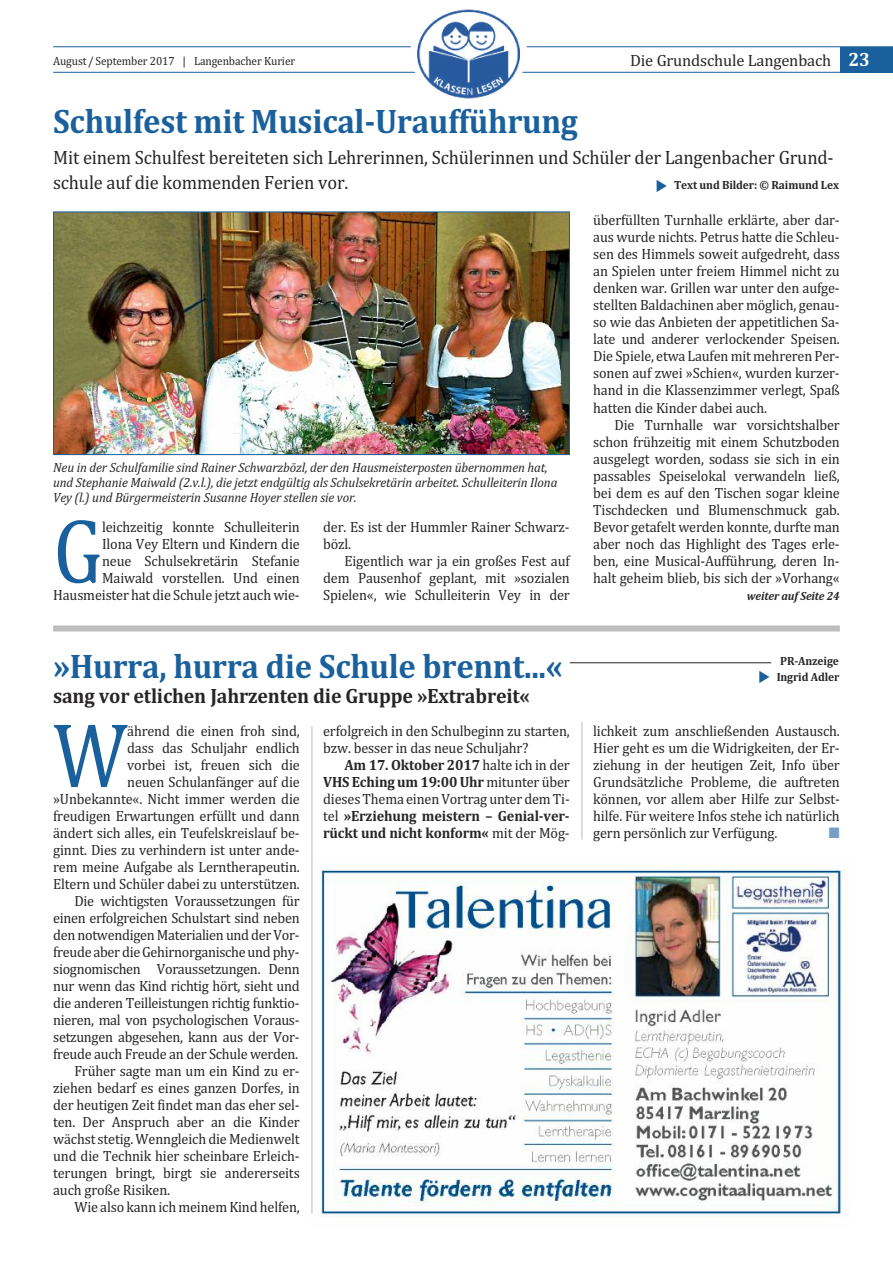
<style>
.page{position:relative;width:893px;height:1263px;background:#fff}
.page>*{position:absolute;margin:0;border:0;box-sizing:border-box;transform-origin:0 0}
.t1{font:92.7px "Cambria";color:#19609c;scale:.87 1}
.t2{font:700 34.5px "Cambria";letter-spacing:-.01em;color:#19609c;scale:.95 1}
.t3{font:700 21px "Cambria";letter-spacing:-.01em;color:#272526;scale:.95 1}
.t4{font:19.5px/25.5px "Cambria";letter-spacing:-.01em;color:#272526;scale:.95 1}
.t5{font:16.5px "Cambria";letter-spacing:-.01em;color:#272526}
.t6{font:15px/17px "Cambria";letter-spacing:-.01em;color:#272526;text-align:justify;scale:.95 1}
.t7{font:700 15px/17px "Cambria";letter-spacing:-.01em;color:#272526;text-align:justify;scale:.95 1}
.t8{font:15px "Zapf Dingbats ITC";color:#759fc4;scale:.95 1}
.t9{font:italic 13.5px/15px "Cambria";letter-spacing:-.01em;color:#272526;scale:.95 1}
.t10{font:700 12px/15.6px "Cambria";letter-spacing:-.01em;color:#272526;scale:.95 1}
.t11{font:12px "Cambria";letter-spacing:-.01em;color:#272526;scale:.95 1}
.t12{font:italic 700 12px "Cambria";letter-spacing:-.01em;color:#272526;scale:.95 1}
.s1{font-weight:700;font-size:19.5px;color:#fff}
.s2{font-weight:400}
</style>
<div class="page">
<hr style="left:53px;top:46px;width:840px;height:1px;background:#19609c">
<hr style="left:53px;top:72px;width:840px;height:1px;background:#19609c">
<div style="left:840px;top:47px;width:53px;height:25px;background:#19609c"></div>
<img style="left:413px;top:9px;width:111px;height:90px">
<div style="left:53px;top:625px;width:787px;height:6px;background:#bebebe"></div>
<hr style="left:582px;top:722px;width:1px;height:117px;background:#bebebe">
<img style="left:311px;top:856px;width:535px;height:361px">
<hr style="left:312px;top:726px;width:1px;height:487px;background:#bebebe">
<img style="left:55px;top:214px;width:513px;height:239px">
<div style="left:53px;top:212px;width:517px;height:243px;border:1px solid #19609c"></div>
<hr style="left:570px;top:662px;width:201px;height:1px;background:#272526">
<p class="t11" style="left:53px;top:53px;width:256px">August / September 2017 | Langenbacher Kurier</p>
<p class="t5" style="left:630px;top:50px;width:241px">Die Grundschule Langenbach <span class="s1">23</span></p>
<h2 class="t2" style="left:53px;top:101px;width:554px">Schulfest mit Musical-Uraufführung</h2>
<h3 class="t4" style="left:53px;top:144px;width:823px">mit einem Schulfest bereiteten sich Lehrerinnen, Schülerinnen und Schüler der Langenbacher Grund&shy;schule auf die kommenden ferien vor.</h3>
<p class="t10" style="left:674px;top:177px;width:175px">Text und Bilder: © Raimund Lex</p>
<p class="t9" style="left:53px;top:460px;width:532px">Neu in der Schulfamilie sind Rainer Schwarzbözl, der den Hausmeisterposten übernommen hat, und Stephanie Maiwald (2.v.l.), die jetzt endgültig als Schulsekretärin arbeitet. Schulleiterin Ilona<br>Vey (l.) und Bürgermeisterin Susanne Hoyer stellen sie vor.</p>
<h1 class="t1" style="left:53px;top:496px;width:58px">G</h1>
<p class="t6" style="left:53px;top:518px;width:261px;text-align:right">leichzeitig konnte Schulleiterin<br>ilona Vey eltern und Kindern die<br>neue Schulsekretärin Stefanie maiwald vorstellen. und einen Hausmeister hat die Schule jetzt auch wie-</p>
<p class="t6" style="left:323px;top:518px;width:261px">der. es ist der Hummler Rainer Schwarz&shy;bözl.</p>
<p class="t6" style="left:323px;top:552px;width:262px;text-indent:21px">eigentlich war ja ein großes fest auf dem Pausenhof geplant, mit »sozialen Spielen«, wie Schulleiterin Vey in der</p>
<h2 class="t2" style="left:53px;top:646px;width:538px">»Hurra, hurra die Schule brennt...«</h2>
<h3 class="t3" style="left:53px;top:684px;width:503px">sang vor etlichen Jahrzenten die Gruppe »Extrabreit«</h3>
<h1 class="t1" style="left:53px;top:700px;width:87px">W</h1>
<p class="t6" style="left:127px;top:722px;width:183px">ährend die einen froh sind,</p>
<p class="t6" style="left:127px;top:739px;width:183px">dass das Schuljahr endlich</p>
<p class="t6" style="left:127px;top:756px;width:183px">vorbei ist, freuen sich die</p>
<p class="t6" style="left:127px;top:773px;width:183px">neuen Schulanfänger auf die</p>
<p class="t6" style="left:53px;top:790px;width:261px">»unbekannte«. Nicht immer werden die</p>
<p class="t6" style="left:53px;top:807px;width:261px">freudigen erwartungen erfüllt und dann</p>
<p class="t6" style="left:53px;top:824px;width:261px">ändert sich alles, ein teufelskreislauf be-</p>
<p class="t6" style="left:53px;top:841px;width:261px">ginnt. Dies zu verhindern ist unter ande-</p>
<p class="t6" style="left:53px;top:858px;width:261px">rem meine Aufgabe als Lerntherapeutin.</p>
<p class="t6" style="left:53px;top:875px;width:261px">eltern und Schüler dabei zu unterstützen.</p>
<p class="t6" style="left:74px;top:892px;width:239px">Die wichtigsten Voraussetzungen für</p>
<p class="t6" style="left:53px;top:909px;width:261px">einen erfolgreichen Schulstart sind neben</p>
<p class="t6" style="left:53px;top:926px;width:261px">den notwendigen materialien und der Vor-</p>
<p class="t6" style="left:53px;top:943px;width:261px">freude aberdieGehirnorganischeundphy-</p>
<p class="t6" style="left:53px;top:960px;width:261px">siognomischen Voraussetzungen. Denn</p>
<p class="t6" style="left:53px;top:977px;width:261px">nur wenn das Kind richtig hört, sieht und</p>
<p class="t6" style="left:53px;top:994px;width:261px">die anderen teilleistungen richtig funktio-</p>
<p class="t6" style="left:53px;top:1011px;width:261px">nieren, mal von psychologischen Voraus-</p>
<p class="t6" style="left:53px;top:1028px;width:261px">setzungen abgesehen, kann aus der Vor-</p>
<p class="t6" style="left:53px;top:1045px;width:259px">freude auch freude an der Schule werden.</p>
<p class="t6" style="left:74px;top:1062px;width:239px">früher sagte man um ein Kind zu er-</p>
<p class="t6" style="left:53px;top:1079px;width:261px">ziehen bedarf es eines ganzen Dorfes, in</p>
<p class="t6" style="left:53px;top:1096px;width:261px">der heutigen Zeit findet man das eher sel-</p>
<p class="t6" style="left:53px;top:1113px;width:261px">ten. Der Anspruch aber an die Kinder</p>
<p class="t6" style="left:53px;top:1130px;width:261px">wächst stetig. Wenngleich die medienwelt</p>
<p class="t6" style="left:53px;top:1147px;width:261px">und die technik hier scheinbare erleich-</p>
<p class="t6" style="left:53px;top:1164px;width:261px">terungen bringt, birgt sie andererseits</p>
<p class="t6" style="left:53px;top:1181px;width:125px">auch große Risiken.</p>
<p class="t6" style="left:74px;top:1198px;width:239px">Wie also kann ich meinem Kind helfen,</p>
<p class="t6" style="left:323px;top:722px;width:261px">erfolgreich in den Schulbeginn zu starten, bzw. besser in das neue Schuljahr?</p>
<p class="t7" style="left:323px;top:756px;width:261px;text-indent:21px">Am 17. Oktober 2017 <span class="s2">halte ich in der </span>VHS Eching um 19:00 Uhr <span class="s2">mitunter über dieses thema einen Vortrag unter dem ti&shy;tel</span> »Erziehung meistern – Genial-ver&shy;rückt und nicht konform« <span class="s2">mit der mög-</span></p>
<p class="t6" style="left:593px;top:212px;width:261px">überfüllten turnhalle erklärte, aber dar&shy;aus wurde nichts. Petrus hatte die Schleu&shy;sen des Himmels soweit aufgedreht, dass an Spielen unter freiem Himmel nicht zu denken war. Grillen war unter den aufge&shy;stellten baldachinen aber möglich, genau&shy;so wie das Anbieten der appetitlichen Sa&shy;late und anderer verlockender Speisen.<br>Die Spiele, etwa Laufen mit mehreren Per&shy;sonen auf zwei »Schien«, wurden kurzer&shy;hand in die Klassenzimmer verlegt, Spaß hatten die Kinder dabei auch.</p>
<p class="t6" style="left:593px;top:416px;width:261px;text-indent:21px">Die turnhalle war vorsichtshalber schon frühzeitig mit einem Schutzboden ausgelegt worden, sodass sie sich in ein passables Speiselokal verwandeln ließ, bei dem es auf den tischen sogar kleine tischdecken und blumenschmuck gab. bevor getafelt werden konnte, durfte man aber noch das Highlight des tages erle&shy;ben, eine musical-Aufführung, deren in&shy;halt geheim blieb, bis sich der »Vorhang«</p>
<p class="t12" style="left:747px;top:588px;width:99px">weiter auf Seite 24</p>
<p class="t10" style="left:777px;top:653px;width:68px">PR-Anzeige<br>Ingrid Adler</p>
<p class="t6" style="left:593px;top:722px;width:261px">lichkeit zum anschließenden Austausch.<br>Hier geht es um die Widrigkeiten, der er&shy;ziehung in der heutigen Zeit, info über Grundsätzliche Probleme, die auftreten können, vor allem aber Hilfe zur Selbst&shy;hilfe. für weitere infos stehe ich natürlich gern persönlich zur Verfügung.</p>
<p class="t8" style="left:829px;top:824px;width:13px">■</p>
</div>
